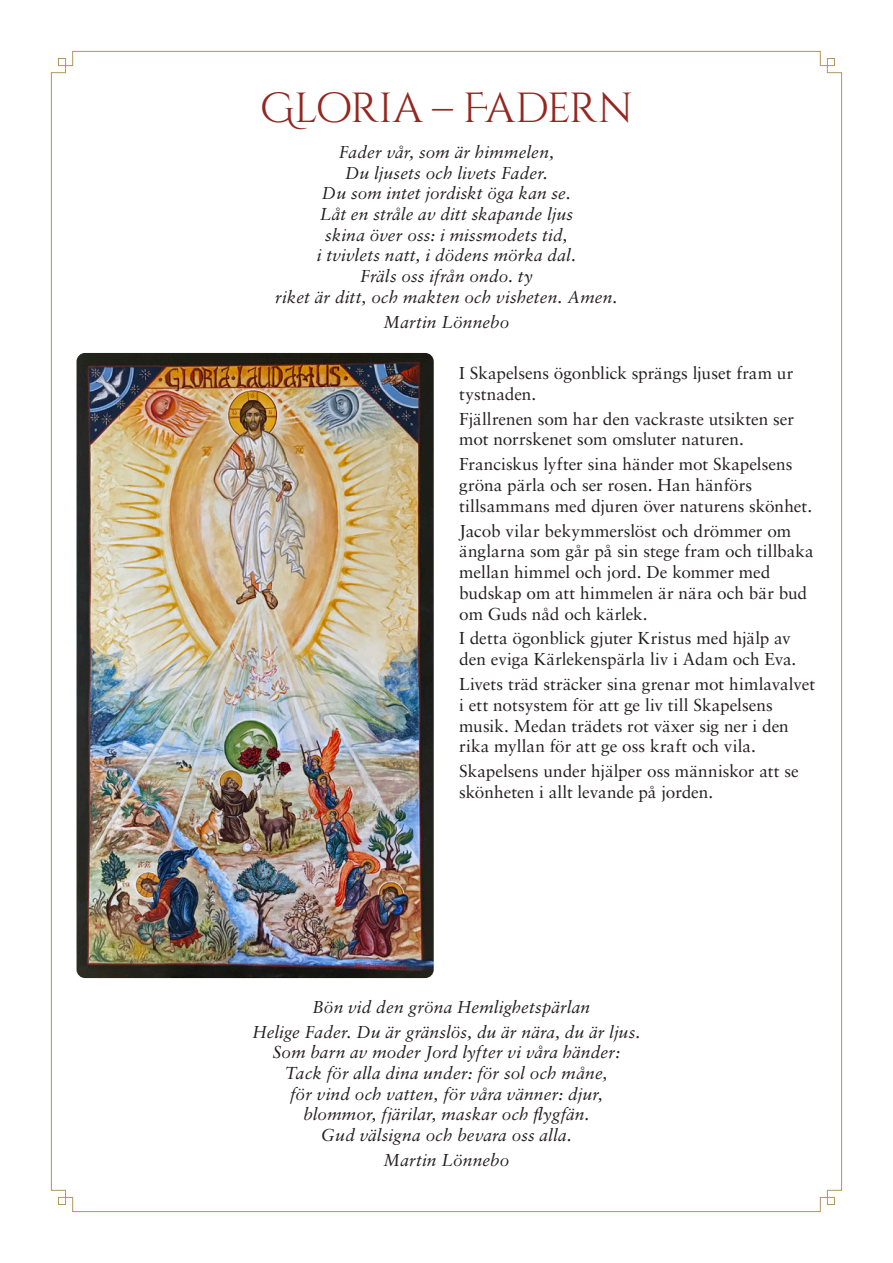
<style>
.page{position:relative;width:893px;height:1263px;background:#fff}
.page>*{position:absolute;margin:0;border:0;box-sizing:border-box;transform-origin:0 0}
.t1{font:42px "Cinzel Decorative";letter-spacing:-.03em;color:#932721}
.t2{font:17.25px/20.7px "Sabon";color:#231f20}
.t3{font:italic 17.25px "Sabon";letter-spacing:.005em;color:#231f20}
</style>
<div class="page">
<img style="left:51px;top:51px;width:791px;height:1161px">
<div style="left:234px;top:81px;width:425px;height:91px;background:#fff"></div>
<p class="t1" style="left:260px;top:82px;width:374px">GLORIA – FADERN</p>
<p class="t3" style="left:339px;top:142px;width:217px">Fader vår, som är himmelen,</p>
<p class="t3" style="left:345px;top:163px;width:204px">Du ljusets och livets Fader.</p>
<p class="t3" style="left:322px;top:183px;width:251px">Du som intet jordiskt öga kan se.</p>
<p class="t3" style="left:320px;top:204px;width:255px">Låt en stråle av ditt skapande ljus</p>
<p class="t3" style="left:325px;top:225px;width:244px">skina över oss: i missmodets tid,</p>
<p class="t3" style="left:317px;top:245px;width:261px">i tvivlets natt, i dödens mörka dal.</p>
<p class="t3" style="left:360px;top:266px;width:174px">Fräls oss ifrån ondo. ty</p>
<p class="t3" style="left:275px;top:287px;width:344px">riket är ditt, och makten och visheten. Amen.</p>
<p class="t3" style="left:384px;top:312px;width:127px">Martin Lönnebo</p>
<p class="t2" style="left:459px;top:362px;width:336px">I Skapelsens ögonblick sprängs ljuset fram ur tystnaden.</p>
<p class="t2" style="left:459px;top:408px;width:336px">Fjällrenen som har den vackraste utsikten ser mot norrskenet som omsluter naturen.</p>
<p class="t2" style="left:459px;top:454px;width:354px">Franciskus lyfter sina händer mot Skapelsens gröna pärla och ser rosen. Han hänförs tillsammans med djuren över naturens skönhet.</p>
<p class="t2" style="left:459px;top:520px;width:356px">Jacob vilar bekymmerslöst och drömmer om änglarna som går på sin stege fram och tillbaka mellan himmel och jord. De kommer med budskap om att himmelen är nära och bär bud om Guds nåd och kärlek.</p>
<p class="t2" style="left:459px;top:628px;width:339px">I detta ögonblick gjuter Kristus med hjälp av den eviga Kärlekenspärla liv i Adam och Eva.</p>
<p class="t2" style="left:459px;top:674px;width:357px">Livets träd sträcker sina grenar mot himlavalvet i ett notsystem för att ge liv till Skapelsens musik. Medan trädets rot växer sig ner i den rika myllan för att ge oss kraft och vila.</p>
<p class="t2" style="left:459px;top:761px;width:341px">Skapelsens under hjälper oss människor att se skönheten i allt levande på jorden.</p>
<p class="t3" style="left:312px;top:997px;width:279px">Bön vid den gröna Hemlighetspärlan</p>
<p class="t3" style="left:252px;top:1021px;width:390px">Helige Fader. Du är gränslös, du är nära, du är ljus.</p>
<p class="t3" style="left:273px;top:1042px;width:349px">Som barn av moder Jord lyfter vi våra händer:</p>
<p class="t3" style="left:285px;top:1063px;width:324px">Tack för alla dina under: för sol och måne,</p>
<p class="t3" style="left:290px;top:1084px;width:314px">för vind och vatten, för våra vänner: djur,</p>
<p class="t3" style="left:303px;top:1104px;width:288px">blommor, fjärilar, maskar och flygfän.</p>
<p class="t3" style="left:321px;top:1125px;width:253px">Gud välsigna och bevara oss alla.</p>
<p class="t3" style="left:384px;top:1150px;width:127px">Martin Lönnebo</p>
</div>
